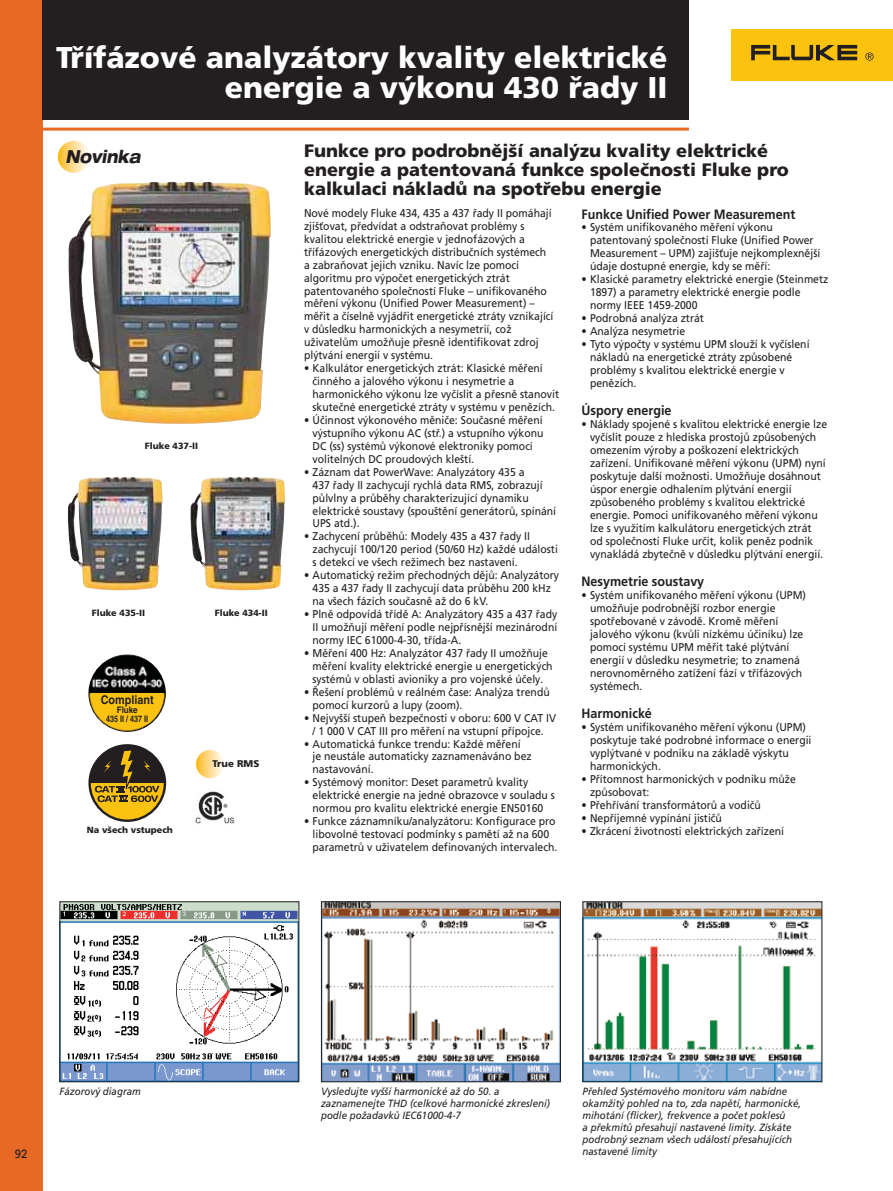
<style>
.page{position:relative;width:893px;height:1191px;background:#fff}
.page>*{position:absolute;margin:0;border:0;box-sizing:border-box;transform-origin:0 0}
.t1{font:900 30px/30px "Frutiger LT Pro";color:#fff;text-align:right}
.t2{font:900 18px/18.8px "Frutiger LT Pro";color:#231f20}
.t3{font:italic 800 expanded 18px "Helvetica Neue LT Std";color:#231f20;scale:.8 1}
.t4{font:700 13.5px "Frutiger LT Pro";color:#231f20;scale:.93 1}
.t5{font:700 12px "Helvetica LT Std";color:#231f20;scale:.9 1}
.t6{font:700 12px "Caecilia LT Std";color:#231f20;scale:.9 1}
.t7{font:11.25px/12.9px "Frutiger LT Pro";color:#231f20;scale:.93 1}
.t8{font:italic 10.5px/12px "Frutiger LT Pro";color:#231f20;scale:.93 1}
.t9{font:900 9.75px "Frutiger LT Pro";color:#231f20}
.t10{font:900 9px "Frutiger LT Pro";color:#231f20}
.t11{font:700 9px/9px "Helvetica LT Std";color:#231f20;text-align:center;scale:.9 1}
</style>
<div class="page">
<div style="left:731px;top:30px;width:162px;height:51px;background:#fbc310"></div>
<hr style="left:0;top:128px;width:689px;height:3px;background:#e86924">
<svg style="left:751px;top:45px;width:106px;height:15px"></svg>
<svg style="left:865px;top:52px;width:9px;height:9px"></svg>
<img style="left:68px;top:182px;width:203px;height:242px">
<img style="left:68px;top:477px;width:95px;height:113px">
<img style="left:190px;top:477px;width:95px;height:113px">
<svg style="left:88px;top:744px;width:78px;height:78px"></svg>
<div style="left:196px;top:750px;width:28px;height:28px;background:linear-gradient(to right,#fbbc25,#fffaf4);border-radius:50%"></div>
<img style="left:195px;top:791px;width:40px;height:33px">
<img style="left:88px;top:654px;width:78px;height:78px;border-radius:50%">
<svg style="left:91px;top:693px;width:73px;height:37px;background:#f2c534"></svg>
<div style="left:58px;top:141px;width:32px;height:32px;background:linear-gradient(to right,#fbbc28,#fffcfa);border-radius:50%"></div>
<img style="left:323px;top:903px;width:236px;height:177px">
<div style="left:321px;top:901px;width:240px;height:181px;border:1px solid #231f20"></div>
<img style="left:585px;top:903px;width:235px;height:177px">
<div style="left:583px;top:901px;width:239px;height:181px;border:1px solid #231f20"></div>
<img style="left:62px;top:903px;width:235px;height:177px">
<div style="left:60px;top:901px;width:239px;height:181px;border:1px solid #231f20"></div>
<div style="left:0;top:0;width:43px;height:1190px;background:#e86924"></div>
<div style="left:43px;top:0;width:646px;height:119px;background:#231f20"></div>
<h1 class="t1" style="left:56px;top:46px;width:613px">Třífázové analyzátory kvality elektrické energie a výkonu 430 řady II</h1>
<h2 class="t3" style="left:65px;top:146px;width:95px">Novinka</h2>
<p class="t10" style="left:145px;top:443px;width:55px">Fluke 437-II</p>
<p class="t10" style="left:92px;top:610px;width:55px">Fluke 435-II</p>
<p class="t10" style="left:215px;top:610px;width:55px">Fluke 434-II</p>
<p class="t5" style="left:101px;top:692px;width:60px">Compliant</p>
<p class="t11" style="left:106px;top:705px;width:48px">Fluke<br>435 II / 437 II</p>
<p class="t10" style="left:87px;top:826px;width:88px">Na všech vstupech</p>
<p class="t9" style="left:213px;top:760px;width:48px">True RMS</p>
<h2 class="t2" style="left:304px;top:143px;width:486px">Funkce pro podrobnější analýzu kvality elektrické energie a patentovaná funkce společnosti Fluke pro kalkulaci nákladů na spotřebu energie</h2>
<p class="t7" style="left:304px;top:208px;width:270px">Nové modely Fluke 434, 435 a 437 řady II pomáhají zjišťovat, předvídat a odstraňovat problémy s kvalitou elektrické energie v jednofázových a třífázových energetických distribučních systémech a zabraňovat jejich vzniku. Navíc lze pomocí algoritmu pro výpočet energetických ztrát patentovaného společností Fluke – unifikovaného měření výkonu (Unified Power Measurement) – měřit a číselně vyjádřit energetické ztráty vznikající v důsledku harmonických a nesymetrií, což uživatelům umožňuje přesně identifikovat zdroj plýtvání energií v systému.</p>
<p class="t7" style="left:313px;top:363px;width:267px;text-indent:-9px">• Kalkulátor energetických ztrát: Klasické měření činného a jalového výkonu i nesymetrie a harmonického výkonu lze vyčíslit a přesně stanovit skutečné energetické ztráty v systému v penězích.</p>
<p class="t7" style="left:313px;top:415px;width:250px;text-indent:-9px">• Účinnost výkonového měniče: Současné měření výstupního výkonu AC (stř.) a vstupního výkonu DC (ss) systémů výkonové elektroniky pomocí volitelných DC proudových kleští.</p>
<p class="t7" style="left:313px;top:466px;width:263px;text-indent:-9px">• Záznam dat PowerWave: Analyzátory 435 a<br>437 řady II zachycují rychlá data RMS, zobrazují půlvlny a průběhy charakterizující dynamiku elektrické soustavy (spouštění generátorů, spínání UPS atd.).</p>
<p class="t7" style="left:313px;top:531px;width:265px;text-indent:-9px">• Zachycení průběhů: Modely 435 a 437 řady II zachycují 100/120 period (50/60 Hz) každé události s detekcí ve všech režimech bez nastavení.</p>
<p class="t7" style="left:313px;top:570px;width:267px;text-indent:-9px">• Automatický režim přechodných dějů: Analyzátory<br>435 a 437 řady II zachycují data průběhu 200 kHz na všech fázích současně až do 6 kV.</p>
<p class="t7" style="left:313px;top:609px;width:265px;text-align:justify;text-indent:-9px">• Plně odpovídá třídě A: Analyzátory 435 a 437 řady II umožňují měření podle nejpřísnější mezinárodní normy IEC 61000-4-30, třída-A.</p>
<p class="t7" style="left:313px;top:648px;width:260px;text-indent:-9px">• Měření 400 Hz: Analyzátor 437 řady II umožňuje měření kvality elektrické energie u energetických systémů v oblasti avioniky a pro vojenské účely.</p>
<p class="t7" style="left:313px;top:686px;width:257px;text-indent:-9px">• Řešení problémů v reálném čase: Analýza trendů pomocí kurzorů a lupy (zoom).</p>
<p class="t7" style="left:304px;top:712px;width:272px;text-align:center">• Nejvyšší stupeň bezpečnosti v oboru: 600 V CAT IV / 1 000 V CAT III pro měření na vstupní přípojce.</p>
<p class="t7" style="left:313px;top:738px;width:237px;text-indent:-9px">• Automatická funkce trendu: Každé měření je neustále automaticky zaznamenáváno bez nastavování.</p>
<p class="t7" style="left:313px;top:777px;width:262px;text-indent:-9px">• Systémový monitor: Deset parametrů kvality elektrické energie na jedné obrazovce v souladu s normou pro kvalitu elektrické energie EN50160</p>
<p class="t7" style="left:313px;top:816px;width:265px;text-indent:-9px">• Funkce záznamníku/analyzátoru: Konfigurace pro libovolné testovací podmínky s pamětí až na 600 parametrů v uživatelem definovaných intervalech.</p>
<p class="t4" style="left:581px;top:209px;width:231px">Funkce Unified Power Measurement</p>
<p class="t7" style="left:590px;top:222px;width:249px;text-indent:-9px">• Systém unifikovaného měření výkonu patentovaný společností Fluke (Unified Power Measurement – UPM) zajišťuje nejkomplexnější údaje dostupné energie, kdy se měří:</p>
<p class="t7" style="left:590px;top:274px;width:258px;text-indent:-9px">• Klasické parametry elektrické energie (Steinmetz<br>1897) a parametry elektrické energie podle normy IEEE 1459-2000</p>
<p class="t7" style="left:581px;top:313px;width:133px">• Podrobná analýza ztrát</p>
<p class="t7" style="left:581px;top:326px;width:113px">• Analýza nesymetrie</p>
<p class="t7" style="left:590px;top:339px;width:238px;text-indent:-9px">• Tyto výpočty v systému UPM slouží k vyčíslení nákladů na energetické ztráty způsobené problémy s kvalitou elektrické energie v penězích.</p>
<p class="t4" style="left:581px;top:406px;width:98px">Úspory energie</p>
<p class="t7" style="left:590px;top:419px;width:257px;text-indent:-9px">• Náklady spojené s kvalitou elektrické energie lze vyčíslit pouze z hlediska prostojů způsobených omezením výroby a poškození elektrických zařízení. Unifikované měření výkonu (UPM) nyní poskytuje další možnosti. Umožňuje dosáhnout úspor energie odhalením plýtvání energií způsobeného problémy s kvalitou elektrické energie. Pomoci unifikovaného měření výkonu lze s využitím kalkulátoru energetických ztrát<br>od společnosti Fluke určit, kolik peněz podnik vynakládá zbytečně v důsledku plýtvání energií.</p>
<p class="t4" style="left:581px;top:576px;width:134px">Nesymetrie soustavy</p>
<p class="t7" style="left:590px;top:590px;width:234px;text-indent:-9px">• Systém unifikovaného měření výkonu (UPM) umožňuje podrobnější rozbor energie spotřebované v závodě. Kromě měření jalového výkonu (kvůli nízkému účiníku) lze pomocí systému UPM měřit také plýtvání energií v důsledku nesymetrie; to znamená nerovnoměrného zatížení fází v třífázových systémech.</p>
<p class="t4" style="left:581px;top:708px;width:77px">Harmonické</p>
<p class="t7" style="left:590px;top:722px;width:240px;text-indent:-9px">• Systém unifikovaného měření výkonu (UPM) poskytuje také podrobné informace o energii vyplýtvané v podniku na základě výskytu harmonických.</p>
<p class="t7" style="left:590px;top:773px;width:223px;text-indent:-9px">• Přítomnost harmonických v podniku může způsobovat:</p>
<p class="t7" style="left:581px;top:799px;width:194px">• Přehřívání transformátorů a vodičů</p>
<p class="t7" style="left:581px;top:812px;width:153px">• Nepříjemné vypínání jističů</p>
<p class="t7" style="left:581px;top:825px;width:219px">• Zkrácení životnosti elektrických zařízení</p>
<p class="t6" style="left:15px;top:1146px;width:16px">92</p>
<p class="t8" style="left:60px;top:1086px;width:89px">Fázorový diagram</p>
<p class="t8" style="left:321px;top:1086px;width:248px">Vysledujte vyšší harmonické až do 50. a zaznamenejte THD (celkové harmonické zkreslení) podle požadavků IEC61000-4-7</p>
<p class="t8" style="left:583px;top:1086px;width:237px">Přehled Systémového monitoru vám nabídne okamžitý pohled na to, zda napětí, harmonické, mihotání (flicker), frekvence a počet poklesů<br>a překmitů přesahují nastavené limity. Získáte podrobný seznam všech událostí přesahujících nastavené limity</p>
</div>
